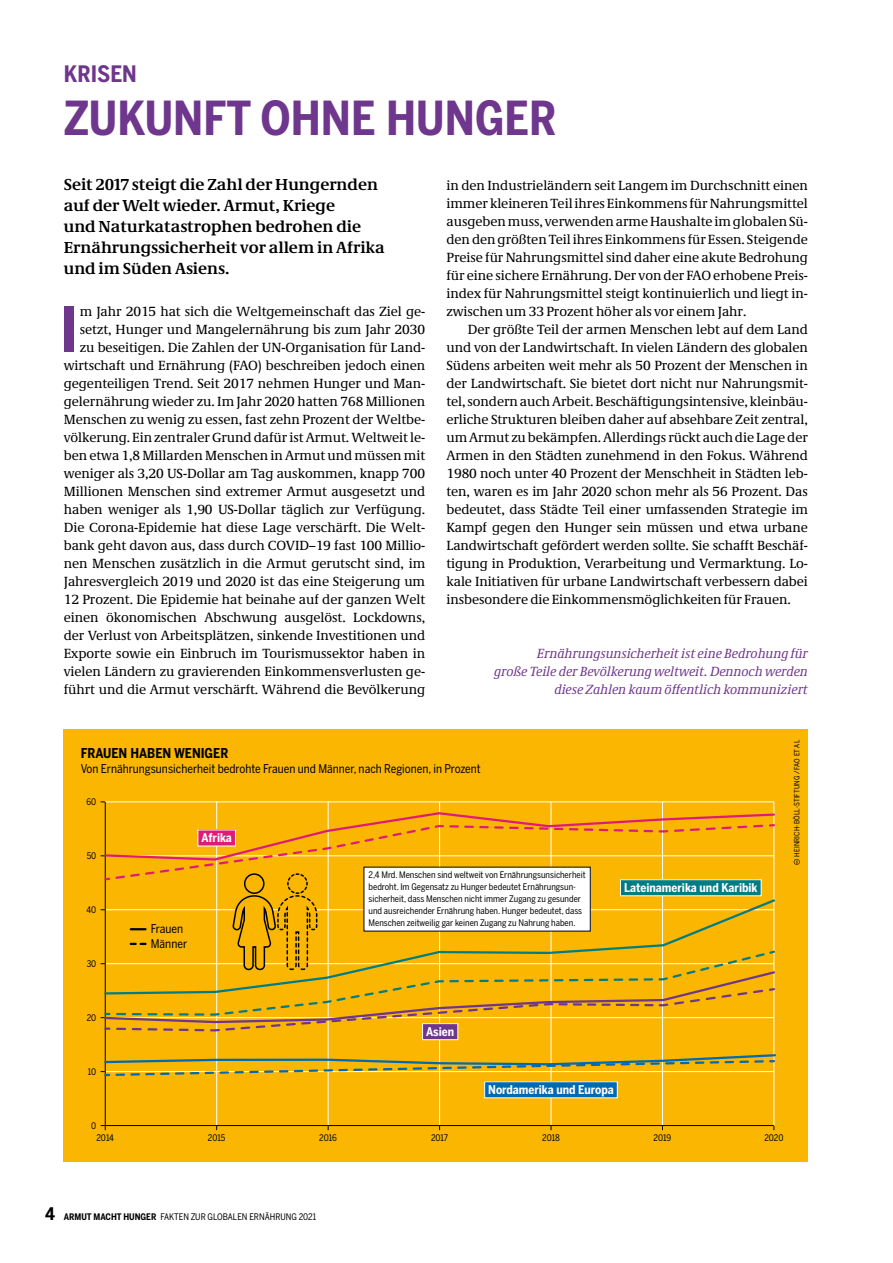
<style>
.page{position:relative;width:893px;height:1263px;background:#fff}
.page>*{position:absolute;margin:0;border:0;box-sizing:border-box;transform-origin:0 0}
.t1{font:700 62.1px "Benton Sans Cond";color:#6e368c}
.t2{font:700 46.5px "Benton Sans Cond";color:#6e368c}
.t3{font:700 22.5px "Benton Sans Cond";color:#6e368c}
.t4{font:700 16.5px/21px "Neue Demos";color:#000}
.t5{font:13.5px/18px "Demos Pro";letter-spacing:-.005em;color:#000;text-align:justify}
.t6{font:italic 13.5px/18px "Demos Pro";letter-spacing:-.005em;color:#6e368c;text-align:right}
.t7{font:700 13.5px "Benton Sans Cond";color:#000}
.t8{font:12px/15px "Benton Sans Cond";color:#000}
.t9{font:700 12px "Benton Sans Cond";color:#fff}
.t10{font:9px/12px "Benton Sans Cond";color:#000}
.t11{font:7.2px "Benton Sans Cond";letter-spacing:.02em;color:#000}
.s1{font-weight:700;font-size:17.25px}
.s2{font-weight:700}
</style>
<div class="page">
<div style="left:64px;top:730px;width:744px;height:432px;background:#fab600"></div>
<hr style="left:216px;top:802px;width:1px;height:324px;background:#fff">
<hr style="left:328px;top:802px;width:1px;height:324px;background:#fff">
<hr style="left:439px;top:802px;width:1px;height:324px;background:#fff">
<hr style="left:551px;top:802px;width:1px;height:324px;background:#fff">
<hr style="left:774px;top:802px;width:1px;height:324px;background:#fff">
<hr style="left:662px;top:802px;width:1px;height:324px;background:#fff">
<hr style="left:105px;top:801px;width:669px;height:1px;background:#fff">
<hr style="left:105px;top:1125px;width:669px;height:1px;background:#000">
<div style="left:485px;top:1082px;width:132px;height:16px;background:#0069b4"></div>
<div style="left:423px;top:1023px;width:35px;height:17px;background:#6e368c"></div>
<div style="left:422px;top:1023px;width:36px;height:17px;border:1px solid #fff"></div>
<svg style="left:794px;top:859px;width:6px;height:6px"></svg>
<hr style="left:105px;top:802px;width:1px;height:324px;background:#000">
<svg style="left:101px;top:1125px;width:5px;height:5px"></svg>
<svg style="left:101px;top:1053px;width:675px;height:24px"></svg>
<svg style="left:101px;top:811px;width:674px;height:221px"></svg>
<svg style="left:103px;top:949px;width:672px;height:68px"></svg>
<h3 class="t3" style="left:64px;top:60px;width:75px">KRISEN</h3>
<h2 class="t2" style="left:64px;top:92px;width:494px">ZUKUNFT OHNE HUNGER</h2>
<p class="t4" style="left:64px;top:174px;width:322px">Seit 2017 steigt die Zahl der Hungernden auf der Welt wieder. Armut, Kriege<br>und Naturkatastrophen bedrohen die Ernährungssicherheit vor allem in Afrika und im Süden Asiens.</p>
<h1 class="t1" style="left:60px;top:293px;width:19px">I</h1>
<p class="t5" style="left:64px;top:302px;width:363px;text-align:right">m Jahr 2015 hat sich die Weltgemeinschaft das Ziel ge&shy;setzt, Hunger und Mangelernährung bis zum Jahr 2030 zu beseitigen. Die Zahlen der UN-Organisation für Land&shy;wirtschaft und Ernährung (FAO) beschreiben jedoch einen gegenteiligen Trend. Seit 2017 nehmen Hunger und Man&shy;gelernährung wieder zu. Im Jahr 2020 hatten 768 Millionen Menschen zu wenig zu essen, fast zehn Prozent der Weltbe&shy;völkerung. Ein zentraler Grund dafür ist Armut. Weltweit le&shy;ben etwa 1,8 Millarden Menschen in Armut und müssen mit weniger als 3,20 US-Dollar am Tag auskommen, knapp 700<br>Millionen Menschen sind extremer Armut ausgesetzt und haben weniger als 1,90 US-Dollar täglich zur Verfügung.<br>Die Corona-Epidemie hat diese Lage verschärft. Die Welt&shy;bank geht davon aus, dass durch COVID–19 fast 100 Millio&shy;nen Menschen zusätzlich in die Armut gerutscht sind, im Jahresvergleich 2019 und 2020 ist das eine Steigerung um 12 Prozent. Die Epidemie hat beinahe auf der ganzen Welt einen ökonomischen Abschwung ausgelöst. Lockdowns, der Verlust von Arbeitsplätzen, sinkende Investitionen und Exporte sowie ein Einbruch im Tourismussektor haben in vielen Ländern zu gravierenden Einkommensverlusten ge&shy;führt und die Armut verschärft. Während die Bevölkerung</p>
<p class="t5" style="left:446px;top:176px;width:363px">in den Industrieländern seit Langem im Durchschnitt einen immer kleineren Teil ihres Einkommens für Nahrungsmittel ausgeben muss, verwenden arme Haushalte im globalen Sü&shy;den den größten Teil ihres Einkommens für Essen. Steigende Preise für Nahrungsmittel sind daher eine akute Bedrohung für eine sichere Ernährung. Der von der FAO erhobene Preis&shy;index für Nahrungsmittel steigt kontinuierlich und liegt in&shy;zwischen um 33 Prozent höher als vor einem Jahr.</p>
<p class="t5" style="left:446px;top:320px;width:363px;text-indent:21px">Der größte Teil der armen Menschen lebt auf dem Land und von der Landwirtschaft. In vielen Ländern des globalen Südens arbeiten weit mehr als 50 Prozent der Menschen in der Landwirtschaft. Sie bietet dort nicht nur Nahrungsmit&shy;tel, sondern auch Arbeit. Beschäftigungsintensive, kleinbäu&shy;erliche Strukturen bleiben daher auf absehbare Zeit zentral, um Armut zu bekämpfen. Allerdings rückt auch die Lage der Armen in den Städten zunehmend in den Fokus. Während 1980 noch unter 40 Prozent der Menschheit in Städten leb&shy;ten, waren es im Jahr 2020 schon mehr als 56 Prozent. Das bedeutet, dass Städte Teil einer umfassenden Strategie im Kampf gegen den Hunger sein müssen und etwa urbane Landwirtschaft gefördert werden sollte. Sie schafft Beschäf&shy;tigung in Produktion, Verarbeitung und Vermarktung. Lo&shy;kale Initiativen für urbane Landwirtschaft verbessern dabei insbesondere die Einkommensmöglichkeiten für Frauen.</p>
<p class="t6" style="left:494px;top:644px;width:315px">Ernährungsunsicherheit ist eine Bedrohung für<br>große Teile der Bevölkerung weltweit. Dennoch werden diese Zahlen kaum öffentlich kommuniziert</p>
<p class="t7" style="left:81px;top:745px;width:149px">FRAUEN HABEN WENIGER</p>
<p class="t8" style="left:81px;top:761px;width:402px">Von Ernährungsunsicherheit bedrohte Frauen und Männer, nach Regionen, in Prozent</p>
<p class="t10" style="left:87px;top:796px;width:11px">60</p>
<p class="t10" style="left:87px;top:850px;width:11px">50</p>
<p class="t10" style="left:87px;top:904px;width:11px">40</p>
<p class="t10" style="left:87px;top:958px;width:11px">30</p>
<p class="t9" style="left:201px;top:831px;width:32px">Afrika</p>
<p class="t8" style="left:151px;top:921px;width:38px">Frauen<br>Männer</p>
<p class="t10" style="left:369px;top:869px;width:219px">2,4 Mrd. Menschen sind weltweit von Ernährungsunsicherheit bedroht. Im Gegensatz zu Hunger bedeutet Ernährungsun&shy;sicherheit, dass Menschen nicht immer Zugang zu gesunder und ausreichender Ernährung haben. Hunger bedeutet, dass Menschen zeitweilig gar keinen Zugang zu Nahrung haben.</p>
<p class="t9" style="left:624px;top:881px;width:135px">Lateinamerika und Karibik</p>
<p class="t11" style="left:793px;top:857px;width:118px;rotate:-90deg">HEINRICH-BÖLL-STIFTUNG / FAO ET AL</p>
<p class="t10" style="left:87px;top:1012px;width:11px">20</p>
<p class="t10" style="left:88px;top:1066px;width:10px">10</p>
<p class="t10" style="left:91px;top:1120px;width:7px">0</p>
<p class="t10" style="left:97px;top:1132px;width:19px">2014</p>
<p class="t9" style="left:426px;top:1025px;width:30px">Asien</p>
<p class="t9" style="left:488px;top:1083px;width:127px">Nordamerika und Europa</p>
<p class="t10" style="left:208px;top:1132px;width:19px">2015</p>
<p class="t10" style="left:319px;top:1132px;width:19px">2016</p>
<p class="t10" style="left:431px;top:1132px;width:18px">2017</p>
<p class="t10" style="left:542px;top:1132px;width:19px">2018</p>
<p class="t10" style="left:654px;top:1132px;width:19px">2019</p>
<p class="t10" style="left:764px;top:1132px;width:20px">2020</p>
<p class="t10" style="left:45px;top:1211px;width:272px"><span class="s1">4</span> <span class="s2">ARMUT MACHT HUNGER</span> FAKTEN ZUR GLOBALEN ERNÄHRUNG 2021</p>
</div>
